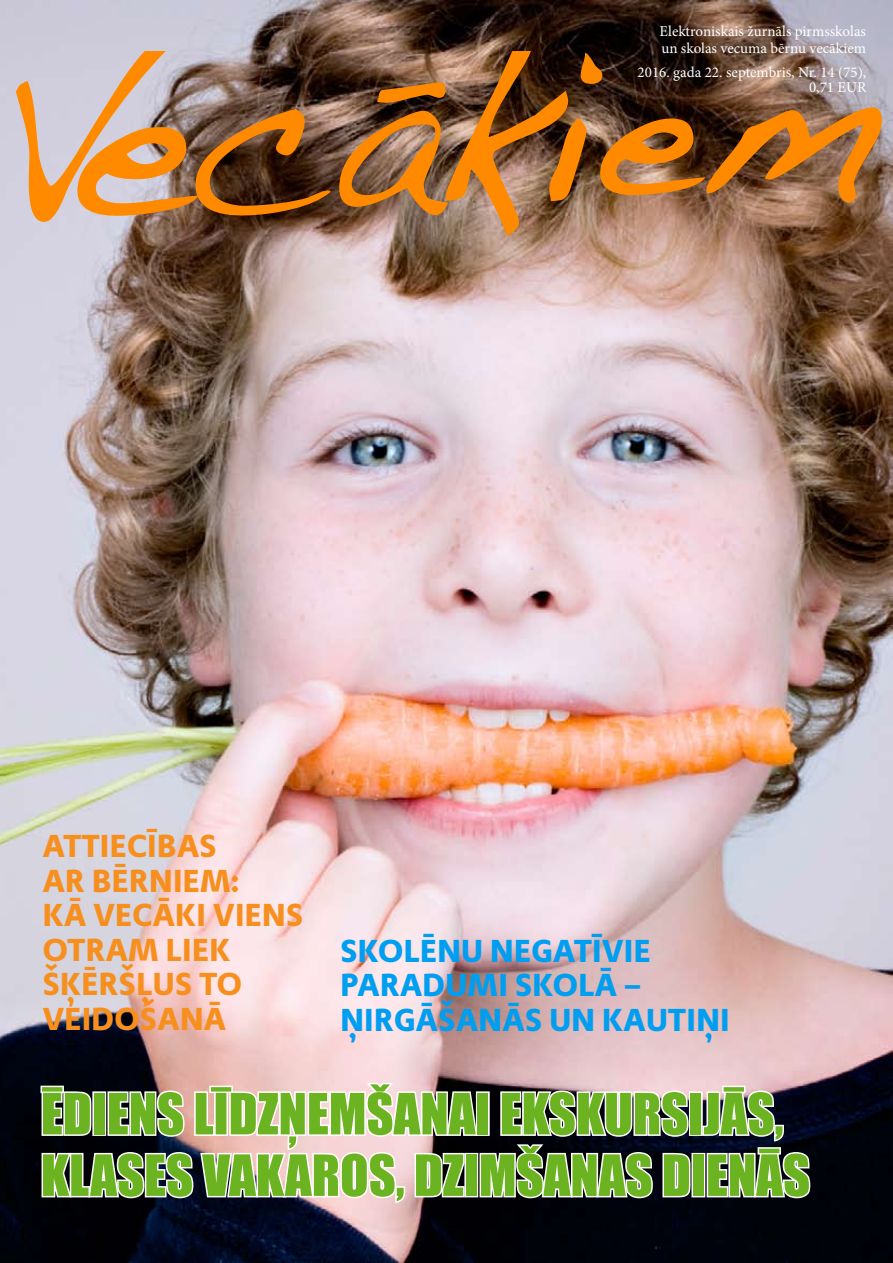
<style>
.page{position:relative;width:893px;height:1263px;background:#fff}
.page>*{position:absolute;margin:0;border:0;box-sizing:border-box;transform-origin:0 0}
.t1{font:52.5px/61.5px "Impact";color:#6bb320}
.t2{font:700 33px/34.5px "Adagio Sans";letter-spacing:.01em;color:#f78f1e}
.t3{font:700 33px/34.5px "Adagio Sans";letter-spacing:.01em;color:#009ef0}
.t4{font:15px/16.5px "Minion Pro";color:#fff}
</style>
<div class="page">
<img style="left:0;top:0;width:893px;height:1263px">
<svg style="left:15px;top:51px;width:180px;height:172px;background:#d3ac8a"></svg>
<img style="left:195px;top:51px;width:688px;height:186px">
<div style="left:689px;top:1091px;width:14px;height:45px;border:3px solid #fff"></div>
<svg style="left:39px;top:1061px;width:653px;height:165px"></svg>
<div style="left:691px;top:1153px;width:14px;height:44px;border:3px solid #fff"></div>
<svg style="left:701px;top:1074px;width:111px;height:126px"></svg>
<p class="t4" style="left:660px;top:23px;width:208px">Elektroniskais žurnāls pirmsskolas un skolas vecuma bērnu vecākiem</p>
<p class="t4" style="left:638px;top:64px;width:230px;line-height:15px;text-align:right">2016. gada 22. septembris, Nr. 14 (75),<br>0,71 EUR</p>
<h2 class="t2" style="left:43px;top:829px;width:259px">ATTIECĪBAS<br>AR BĒRNIEM:<br>KĀ VECĀKI VIENS<br>OTRAM LIEK<br>ŠĶĒRŠĻUS TO<br>VEIDOŠANĀ</h2>
<h2 class="t3" style="left:340px;top:934px;width:391px">SKOLĒNU NEGATĪVIE<br>PARADUMI SKOLĀ –<br>ŅIRGĀŠANĀS UN KAUTIŅI</h2>
<h1 class="t1" style="left:41px;top:1082px;width:771px">ĒDIENS LĪDZŅEMŠANAI EKSKURSIJĀS,<br>KLASES VAKAROS, DZIMŠANAS DIENĀS</h1>
</div>
